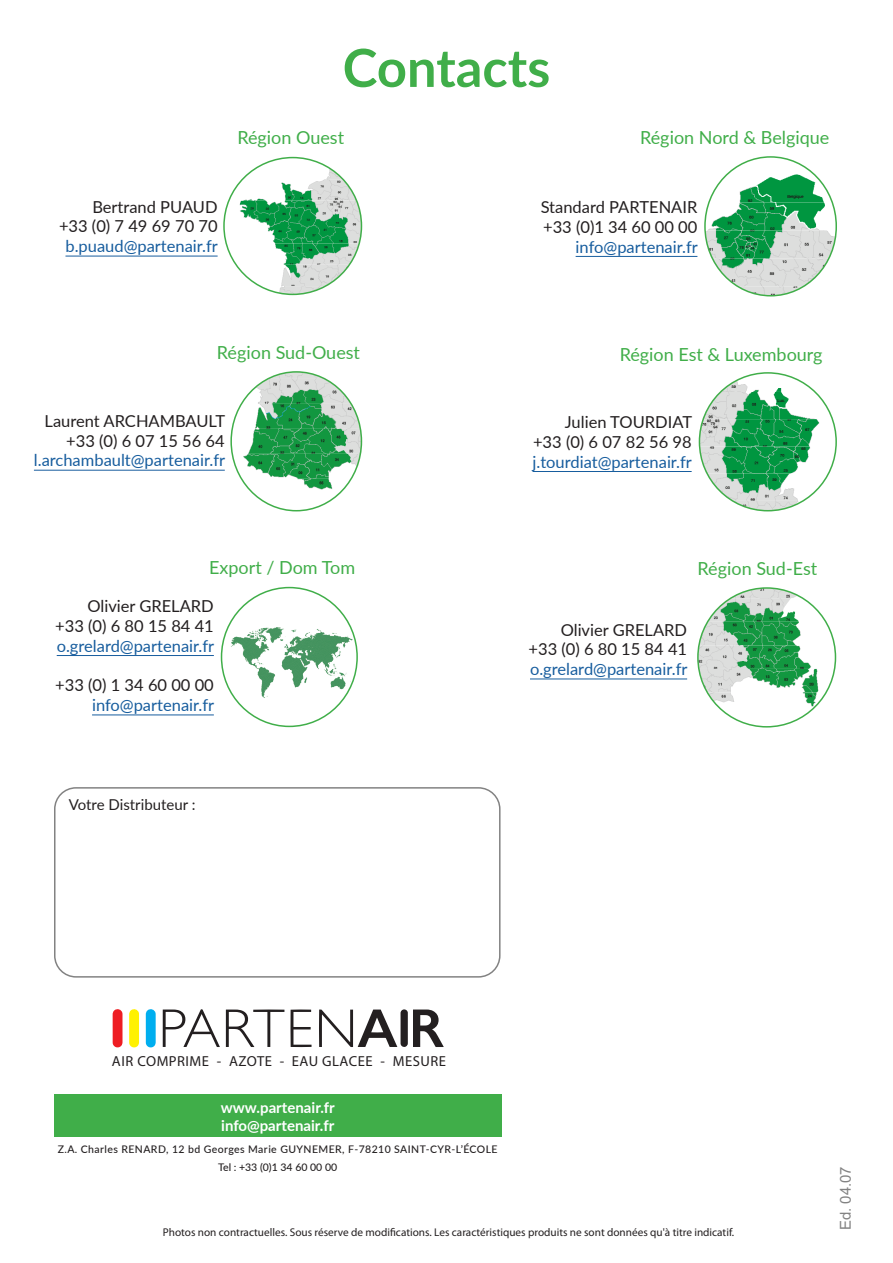
<style>
.page{position:relative;width:893px;height:1263px;background:#fff}
.page>*{position:absolute;margin:0;border:0;box-sizing:border-box;transform-origin:0 0}
.t1{font:700 52.5px "Lato";color:#40ae49}
.t2{font:18px "Lato";color:#40ae49}
.t3{font:16.5px/19.8px "Lato";color:#175d9e;text-align:right}
.t4{font:16.5px "Lato";color:#231f20}
.t5{font:700 15px "Lato";color:#fff}
.Body_Text_Black{font:15px "Lato";color:#231f20}
.t6{font:15px "Arial";color:#828282}
.t7{font:14.55px "Myriad Pro";letter-spacing:.035em;color:#231f20}
.t8{font:11.25px "Myriad Pro";color:#231f20}
.t9{font:500 10.5px "Lato";letter-spacing:.04em;color:#231f20}
.t10{font:500 10.5px "Lato";color:#231f20}
.s1{color:#231f20}
</style>
<div class="page">
<hr style="left:533px;top:471px;width:159px;height:1px;background:#175d9e">
<img style="left:721px;top:373px;width:94px;height:19px">
<img style="left:703px;top:392px;width:118px;height:27px">
<img style="left:699px;top:419px;width:121px;height:55px">
<img style="left:707px;top:474px;width:114px;height:27px">
<img style="left:732px;top:501px;width:71px;height:10px">
<hr style="left:57px;top:655px;width:157px;height:1px;background:#175d9e">
<hr style="left:92px;top:714px;width:122px;height:1px;background:#175d9e">
<img style="left:231px;top:605px;width:122px;height:117px">
<hr style="left:65px;top:256px;width:153px;height:1px;background:#175d9e">
<img style="left:243px;top:158px;width:100px;height:21px">
<img style="left:240px;top:179px;width:117px;height:22px">
<img style="left:240px;top:201px;width:121px;height:42px">
<img style="left:275px;top:243px;width:84px;height:22px">
<img style="left:240px;top:265px;width:109px;height:21px">
<img style="left:260px;top:286px;width:66px;height:8px">
<hr style="left:34px;top:470px;width:191px;height:1px;background:#175d9e">
<img style="left:268px;top:372px;width:57px;height:7px">
<img style="left:241px;top:379px;width:110px;height:25px">
<img style="left:232px;top:404px;width:129px;height:75px">
<img style="left:241px;top:479px;width:110px;height:14px">
<hr style="left:576px;top:256px;width:121px;height:1px;background:#175d9e">
<img style="left:709px;top:174px;width:123px;height:28px">
<img style="left:705px;top:202px;width:131px;height:57px">
<img style="left:712px;top:259px;width:117px;height:28px">
<img style="left:738px;top:287px;width:65px;height:9px">
<img style="left:731px;top:588px;width:72px;height:10px">
<img style="left:708px;top:598px;width:110px;height:24px">
<img style="left:698px;top:622px;width:120px;height:70px">
<img style="left:707px;top:692px;width:111px;height:15px">
<div style="left:54px;top:787px;width:447px;height:191px;border:2px solid #828282;border-radius:21px"></div>
<div style="left:54px;top:1094px;width:447px;height:43px;background:#40ae49"></div>
<svg style="left:146px;top:1009px;width:10px;height:39px"></svg>
<svg style="left:129px;top:1009px;width:10px;height:39px"></svg>
<svg style="left:113px;top:1009px;width:10px;height:39px"></svg>
<svg style="left:319px;top:1009px;width:125px;height:38px"></svg>
<svg style="left:290px;top:1009px;width:22px;height:38px"></svg>
<svg style="left:226px;top:1009px;width:58px;height:38px"></svg>
<svg style="left:163px;top:1009px;width:57px;height:38px"></svg>
<hr style="left:530px;top:679px;width:157px;height:1px;background:#175d9e">
<p class="t4" style="left:92px;top:195px;width:127px">Bertrand PUAUD</p>
<p class="t4" style="left:59px;top:215px;width:160px">+33 (0) 7 49 69 70 70</p>
<p class="t3" style="left:65px;top:236px;width:154px">b.puaud@partenair.fr</p>
<p class="t1" style="left:343px;top:29px;width:209px">Contacts</p>
<p class="t2" style="left:237px;top:125px;width:108px">Région Ouest</p>
<p class="t2" style="left:640px;top:125px;width:191px">Région Nord &amp; Belgique</p>
<p class="t4" style="left:541px;top:195px;width:158px">Standard PARTENAIR</p>
<p class="t3" style="left:543px;top:216px;width:156px"><span class="s1">+33 (0)1 34 60 00 00 </span>info@partenair.fr</p>
<p class="t2" style="left:217px;top:340px;width:145px">Région Sud-Ouest</p>
<p class="t2" style="left:620px;top:342px;width:204px">Région Est &amp; Luxembourg</p>
<p class="t4" style="left:45px;top:409px;width:182px">Laurent ARCHAMBAULT</p>
<p class="t3" style="left:34px;top:430px;width:193px"><span class="s1">+33 (0) 6 07 15 56 64 </span>l.archambault@partenair.fr</p>
<p class="t4" style="left:565px;top:410px;width:129px">Julien TOURDIAT</p>
<p class="t4" style="left:533px;top:430px;width:160px">+33 (0) 6 07 82 56 98</p>
<p class="t3" style="left:533px;top:451px;width:161px">j.tourdiat@partenair.fr</p>
<p class="t2" style="left:209px;top:555px;width:148px">Export / Dom Tom</p>
<p class="t4" style="left:87px;top:594px;width:128px">Olivier GRELARD</p>
<p class="t3" style="left:55px;top:615px;width:160px;text-align:left"><span class="s1">+33 (0) 6 80 15 84 41 </span>o.grelard@partenair.fr</p>
<p class="t3" style="left:55px;top:675px;width:160px"><span class="s1">+33 (0) 1 34 60 00 00 </span>info@partenair.fr</p>
<p class="t2" style="left:698px;top:556px;width:121px">Région Sud-Est</p>
<p class="t4" style="left:561px;top:618px;width:128px">Olivier GRELARD</p>
<p class="t3" style="left:529px;top:639px;width:160px;text-align:left"><span class="s1">+33 (0) 6 80 15 84 41 </span>o.grelard@partenair.fr</p>
<p class="Body_Text_Black" style="left:69px;top:793px;width:128px">Votre Distributeur :</p>
<p class="t7" style="left:112px;top:1052px;width:335px">AIR COMPRIME - AZOTE - EAU GLACEE - MESURE</p>
<p class="t5" style="left:221px;top:1096px;width:116px">www.partenair.fr</p>
<p class="t5" style="left:221px;top:1114px;width:115px">info@partenair.fr</p>
<p class="t9" style="left:58px;top:1142px;width:441px">Z.A. Charles RENARD, 12 bd Georges Marie GUYNEMER, F-78210 SAINT-CYR-L’ÉCOLE</p>
<p class="t10" style="left:218px;top:1160px;width:121px">Tel : +33 (0)1 34 60 00 00</p>
<p class="t8" style="left:163px;top:1225px;width:573px">Photos non contractuelles. Sous réserve de modifications. Les caractéristiques produits ne sont données qu'à titre indicatif.</p>
<p class="t6" style="left:835px;top:1230px;width:66px;rotate:-90deg">Ed. 04.07</p>
</div>
